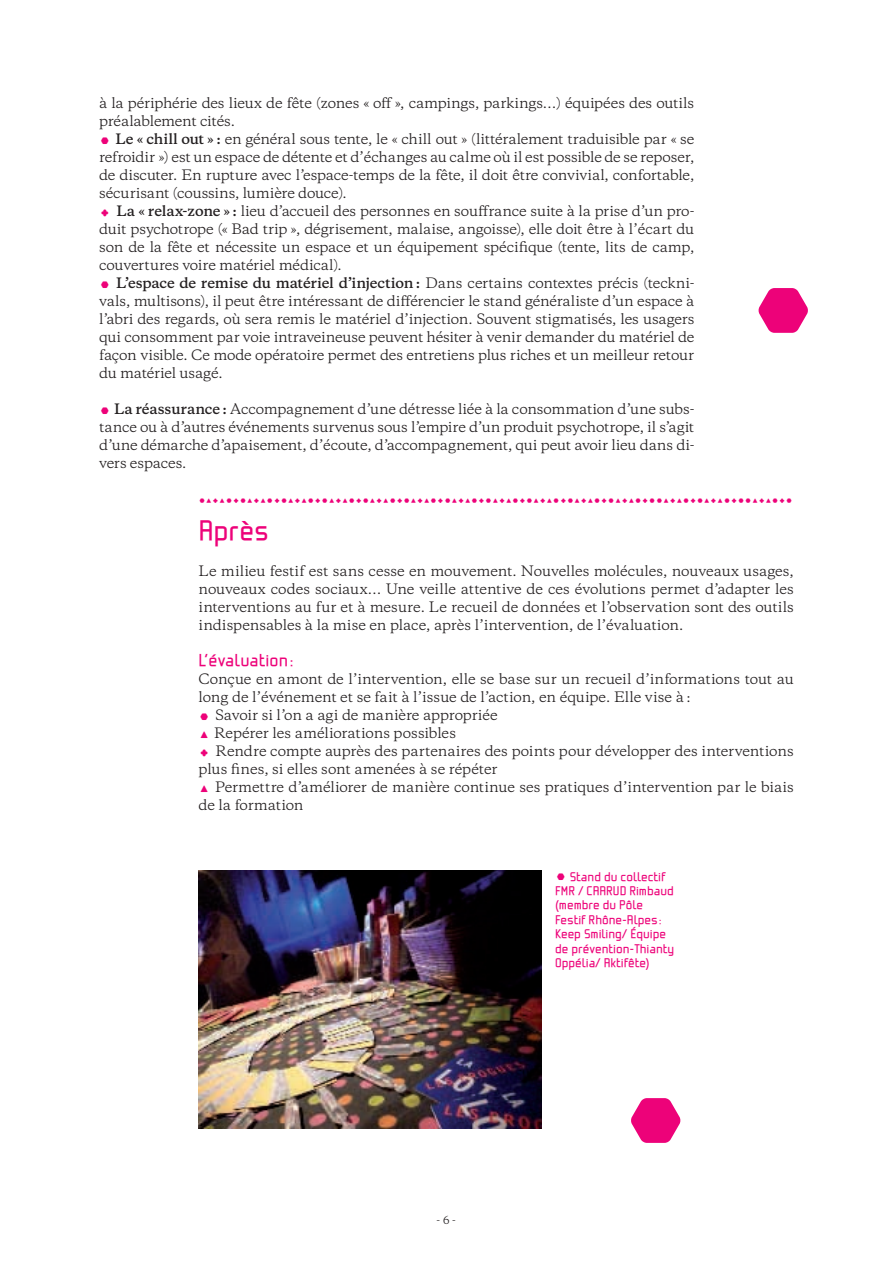
<style>
.page{position:relative;width:893px;height:1263px;background:#fff}
.page>*{position:absolute;margin:0;border:0;box-sizing:border-box;transform-origin:0 0}
.t1{font:700 27px "Addict";letter-spacing:-.005em;color:#ed0279}
.t2{font:700 16.5px "Addict";color:#ed0279}
.t3{font:13.5px/18px "Galaxie Copernicus";letter-spacing:-.01em;color:#231f20;text-align:justify}
.t4{font:13.5px "Addict Title";color:#ed0279}
.t5{font:700 12px/14.4px "Addict";color:#ed0279}
.t6{font:10.5px "Galaxie Copernicus";color:#231f20}
.s1{font-family:"Addict Title";font-size:21px;color:#ed0279}
.s2{font-weight:600}
.s3{font-family:"Addict Title";font-weight:400;font-size:21px}
</style>
<div class="page">
<svg style="left:758px;top:288px;width:50px;height:45px"></svg>
<svg style="left:631px;top:1098px;width:50px;height:45px"></svg>
<img style="left:199px;top:870px;width:342px;height:259px">
<p class="t3" style="left:99px;top:94px;width:597px;text-align:left">à la périphérie des lieux de fête (zones « off », campings, parkings…) équipées des outils préalablement cités.<br><span class="s1">@</span> <span class="s2">Le « chill out » :</span> en général sous tente, le « chill out » (littéralement traduisible par « se refroidir ») est un espace de détente et d’échanges au calme où il est possible de se reposer, de discuter. En rupture avec l’espace-temps de la fête, il doit être convivial, confortable, sécurisant (coussins, lumière douce).<br><span class="s1">®</span> <span class="s2">La « relax-zone » :</span> lieu d’accueil des personnes en souffrance suite à la prise d’un pro&shy;duit psychotrope (« Bad trip », dégrisement, malaise, angoisse), elle doit être à l’écart du son de la fête et nécessite un espace et un équipement spécifique (tente, lits de camp, couvertures voire matériel médical).<br><span class="s1">@</span> <span class="s2">L’espace de remise du matériel d’injection :</span> Dans certains contextes précis (teckni&shy;vals, multisons), il peut être intéressant de différencier le stand généraliste d’un espace à l’abri des regards, où sera remis le matériel d’injection. Souvent stigmatisés, les usagers qui consomment par voie intraveineuse peuvent hésiter à venir demander du matériel de façon visible. Ce mode opératoire permet des entretiens plus riches et un meilleur retour du matériel usagé.</p>
<p class="t3" style="left:99px;top:400px;width:597px"><span class="s1">@</span> <span class="s2">La réassurance :</span> Accompagnement d’une détresse liée à la consommation d’une subs&shy;tance ou à d’autres événements survenus sous l’empire d’un produit psychotrope, il s’agit d’une démarche d’apaisement, d’écoute, d’accompagnement, qui peut avoir lieu dans di&shy;vers espaces.</p>
<p class="t4" style="left:199px;top:492px;width:596px">#%®%#®#%®%#®#%®%#®#%®%#®#%®%#®#%®%#®#%®%#®#%®%#®#%®%#®#%®%#®#%®%#®##%®%#®#%®%#®##%®%#®#</p>
<h1 class="t1" style="left:199px;top:514px;width:72px">Après</h1>
<p class="t3" style="left:199px;top:562px;width:597px">Le milieu festif est sans cesse en mouvement. Nouvelles molécules, nouveaux usages, nouveaux codes sociaux… Une veille attentive de ces évolutions permet d’adapter les interventions au fur et à mesure. Le recueil de données et l’observation sont des outils indispensables à la mise en place, après l’intervention, de l’évaluation.</p>
<p class="t2" style="left:199px;top:650px;width:96px">L’évaluation:</p>
<p class="t3" style="left:199px;top:670px;width:597px;text-align:left">Conçue en amont de l’intervention, elle se base sur un recueil d’informations tout au long de l’événement et se fait à l’issue de l’action, en équipe. Elle vise à :<br><span class="s1">@</span> Savoir si l’on a agi de manière appropriée<br><span class="s1">%</span> Repérer les améliorations possibles<br><span class="s1">®</span> Rendre compte auprès des partenaires des points pour développer des interventions plus fines, si elles sont amenées à se répéter<br><span class="s1">%</span> Permettre d’améliorer de manière continue ses pratiques d’intervention par le biais de la formation</p>
<p class="t6" style="left:437px;top:1213px;width:21px">- 6 -</p>
<p class="t5" style="left:555px;top:869px;width:121px"><span class="s3">#</span> Stand du collectif<br>FMR / CAARUD Rimbaud (membre du Pôle<br>Festif Rhône-Alpes:<br>Keep Smiling/ Équipe de prévention-Thianty<br>Oppélia/ Aktifête)</p>
</div>
